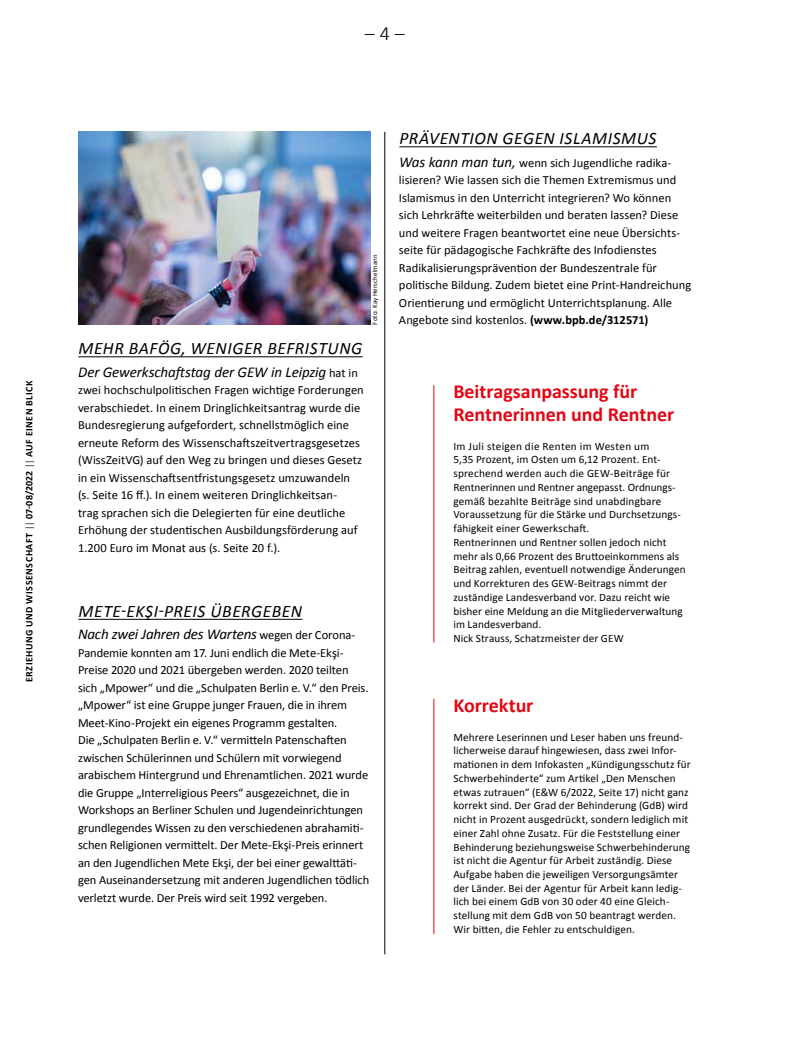
<style>
.page{position:relative;width:798px;height:1063px;background:#fff}
.page>*{position:absolute;margin:0;border:0;box-sizing:border-box;transform-origin:0 0}
.t1{font:700 20px/22.5px "Calibri";letter-spacing:-.005em;color:#e30613}
.t2{font:300 20px "Calibri";color:#000}
.t3{font:italic 17.5px "Calibri";letter-spacing:.035em;color:#000}
.t4{font:italic 15px "Calibri";letter-spacing:-.01em;color:#000}
.t5{font:12.5px/17.5px "Calibri";color:#000}
.t6{font:11.25px/13.8px "Calibri";letter-spacing:.005em;color:#000}
.t7{font:700 10px "Calibri";letter-spacing:.055em;color:#000}
.t8{font:6.88px "Calibri";letter-spacing:.02em;color:#000}
.s1{color:#706f6f}
.s2{font-style:normal;font-size:12.5px}
.s3{font-style:italic;font-size:15px}
.s4{font-weight:700}
</style>
<div class="page">
<hr style="left:399px;top:146px;width:257px;height:1px;background:#000">
<hr style="left:384px;top:132px;width:1px;height:822px;background:#000">
<hr style="left:78px;top:356px;width:284px;height:1px;background:#000">
<hr style="left:78px;top:619px;width:224px;height:1px;background:#000">
<hr style="left:433px;top:385px;width:1px;height:257px;background:#e30613">
<hr style="left:433px;top:699px;width:1px;height:235px;background:#e30613">
<img style="left:78px;top:132px;width:292px;height:192px">
<p class="t7" style="left:23px;top:682px;width:303px;rotate:-90deg">ERZIEHUNG UND WISSENSCHAFT <span class="s1">||</span> 07-08/2022 <span class="s1">||</span> AUF EINEN BLICK</p>
<h1 class="t2" style="left:364px;top:21px;width:42px">– 4 –</h1>
<h2 class="t3" style="left:78px;top:337px;width:285px">MEHR BAFÖG, WENIGER BEFRISTUNG</h2>
<p class="t4" style="left:78px;top:362px;width:281px">Der Gewerkschaftstag der GEW in Leipzig <span class="s2">hat in</span></p>
<p class="t5" style="left:78px;top:381px;width:287px">zwei hochschulpolitischen Fragen wichtige Forderungen verabschiedet. In einem Dringlichkeitsantrag wurde die Bundesregierung aufgefordert, schnellstmöglich eine erneute Reform des Wissenschaftszeitvertragsgesetzes (WissZeitVG) auf den Weg zu bringen und dieses Gesetz in ein Wissenschaftsentfristungsgesetz umzuwandeln (s. Seite 16 ff.). In einem weiteren Dringlichkeitsan-<br>trag sprachen sich die Delegierten für eine deutliche Erhöhung der studentischen Ausbildungsförderung auf 1.200 Euro im Monat aus (s. Seite 20 f.).</p>
<p class="t8" style="left:370px;top:325px;width:72px;rotate:-90deg">Foto: Kay Herschelmann</p>
<h2 class="t3" style="left:78px;top:599px;width:225px">METE-EKŞI-PREIS ÜBERGEBEN</h2>
<p class="t4" style="left:78px;top:624px;width:279px">Nach zwei Jahren des Wartens <span class="s2">wegen der Corona-</span></p>
<p class="t5" style="left:78px;top:644px;width:293px">Pandemie konnten am 17. Juni endlich die Mete-Ekşi-Preise 2020 und 2021 übergeben werden. 2020 teilten sich „Mpower“ und die „Schulpaten Berlin e. V.“ den Preis. „Mpower“ ist eine Gruppe junger Frauen, die in ihrem Meet-Kino-Projekt ein eigenes Programm gestalten.<br>Die „Schulpaten Berlin e. V.“ vermitteln Patenschaften zwischen Schülerinnen und Schülern mit vorwiegend arabischem Hintergrund und Ehrenamtlichen. 2021 wurde die Gruppe „Interreligious Peers“ ausgezeichnet, die in Workshops an Berliner Schulen und Jugendeinrichtungen grundlegendes Wissen zu den verschiedenen abrahamiti&shy;schen Religionen vermittelt. Der Mete-Ekşi-Preis erinnert an den Jugendlichen Mete Ekşi, der bei einer gewalttäti&shy;gen Auseinandersetzung mit anderen Jugendlichen tödlich verletzt wurde. Der Preis wird seit 1992 vergeben.</p>
<h2 class="t3" style="left:399px;top:127px;width:258px">PRÄVENTION GEGEN ISLAMISMUS</h2>
<p class="t5" style="left:399px;top:154px;width:294px"><span class="s3">Was kann man tun,</span> wenn sich Jugendliche radika&shy;lisieren? Wie lassen sich die Themen Extremismus und Islamismus in den Unterricht integrieren? Wo können sich Lehrkräfte weiterbilden und beraten lassen? Diese und weitere Fragen beantwortet eine neue Übersichts&shy;seite für pädagogische Fachkräfte des Infodienstes Radikalisierungsprävention der Bundeszentrale für politische Bildung. Zudem bietet eine Print-Handreichung Orientierung und ermöglicht Unterrichtsplanung. Alle Angebote sind kostenlos. <span class="s4">(www.bpb.de/312571)</span></p>
<h1 class="t1" style="left:453px;top:380px;width:222px">Beitragsanpassung für<br>Rentnerinnen und Rentner</h1>
<p class="t6" style="left:453px;top:439px;width:234px">Im Juli steigen die Renten im Westen um<br>5,35 Prozent, im Osten um 6,12 Prozent. Ent&shy;sprechend werden auch die GEW-Beiträge für Rentnerinnen und Rentner angepasst. Ordnungs&shy;gemäß bezahlte Beiträge sind unabdingbare Voraussetzung für die Stärke und Durchsetzungs&shy;fähigkeit einer Gewerkschaft.<br>Rentnerinnen und Rentner sollen jedoch nicht mehr als 0,66 Prozent des Bruttoeinkommens als Beitrag zahlen, eventuell notwendige Änderungen und Korrekturen des GEW-Beitrags nimmt der zuständige Landesverband vor. Dazu reicht wie bisher eine Meldung an die Mitgliederverwaltung im Landesverband.<br>Nick Strauss, Schatzmeister der GEW</p>
<h1 class="t1" style="left:453px;top:694px;width:81px">Korrektur</h1>
<p class="t6" style="left:453px;top:730px;width:239px">Mehrere Leserinnen und Leser haben uns freund&shy;licherweise darauf hingewiesen, dass zwei Infor&shy;mationen in dem Infokasten „Kündigungsschutz für Schwerbehinderte“ zum Artikel „Den Menschen etwas zutrauen“ (E&amp;W 6/2022, Seite 17) nicht ganz korrekt sind. Der Grad der Behinderung (GdB) wird nicht in Prozent ausgedrückt, sondern lediglich mit einer Zahl ohne Zusatz. Für die Feststellung einer Behinderung beziehungsweise Schwerbehinderung ist nicht die Agentur für Arbeit zuständig. Diese Aufgabe haben die jeweiligen Versorgungsämter der Länder. Bei der Agentur für Arbeit kann ledig&shy;lich bei einem GdB von 30 oder 40 eine Gleich&shy;stellung mit dem GdB von 50 beantragt werden.<br>Wir bitten, die Fehler zu entschuldigen.</p>
</div>
